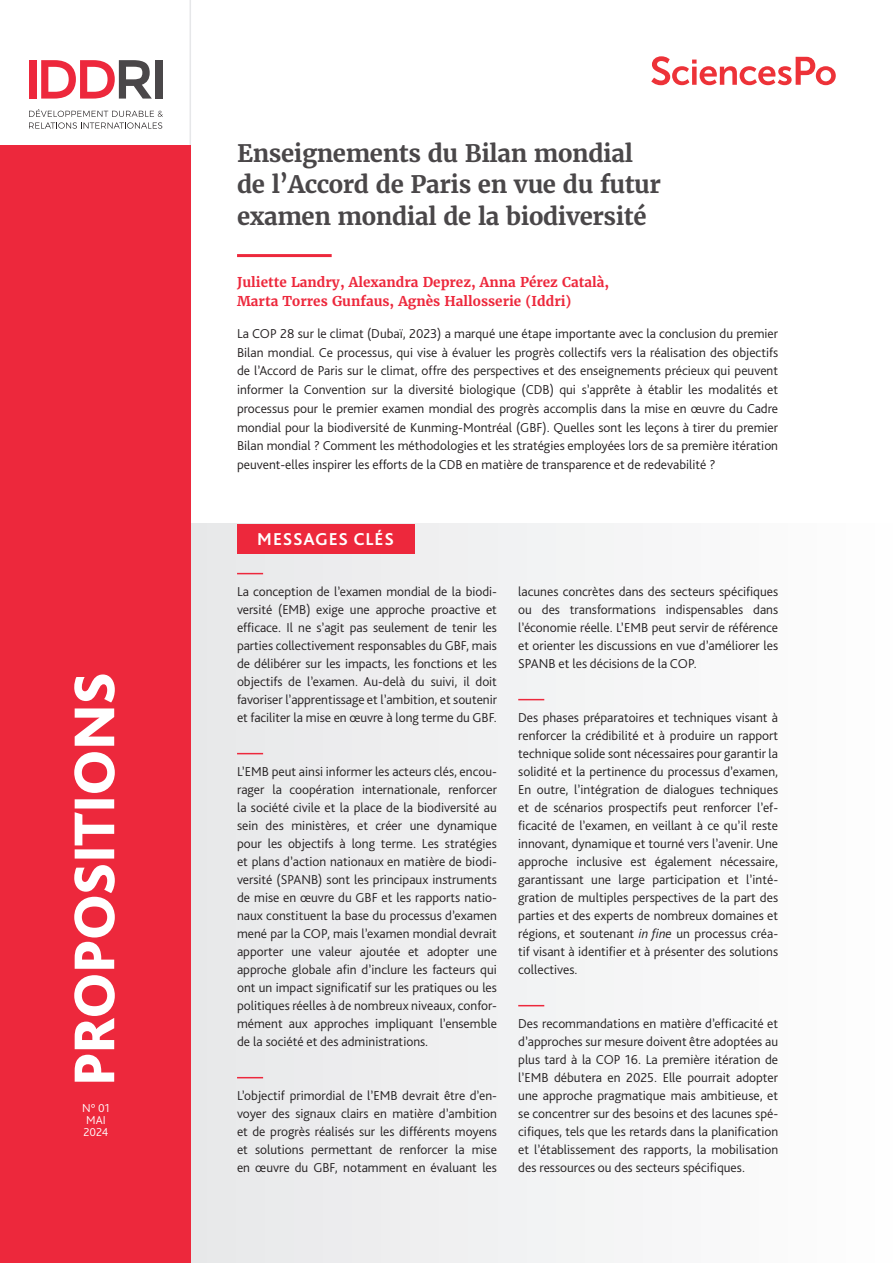
<style>
.page{position:relative;width:893px;height:1263px;background:#fff}
.page>*{position:absolute;margin:0;border:0;box-sizing:border-box;transform-origin:0 0}
.t1{font:700 24px/31.5px "Merriweather";letter-spacing:-.02em;color:#4a4749}
.t2{font:700 18px "Bliss Pro";letter-spacing:.04em;color:#fff}
.t3{font:300 13.5px/18px "Bliss Pro";color:#231f20;text-align:justify}
.t4{font:700 13.5px/19.5px "Merriweather";color:#ed283c}
.t5{font:300 12px/12px "Bliss Pro";color:#fff}
.s1{font-style:italic}
</style>
<div class="page">
<div style="left:174px;top:524px;width:719px;height:739px;background:#f2f3f4"></div>
<div style="left:29px;top:60px;width:7px;height:39px;background:#ed283c"></div>
<svg style="left:41px;top:60px;width:111px;height:39px"></svg>
<div style="left:155px;top:60px;width:8px;height:39px;background:#4a4749"></div>
<svg style="left:29px;top:109px;width:134px;height:20px"></svg>
<hr style="left:237px;top:254px;width:95px;height:3px;background:#ed283c">
<svg style="left:651px;top:56px;width:185px;height:29px"></svg>
<div style="left:237px;top:524px;width:177px;height:29px;background:#ed283c"></div>
<hr style="left:190px;top:0;width:1px;height:1064px;background:#e6e7e9">
<div style="left:0;top:146px;width:191px;height:1117px;background:#ed283c"></div>
<svg style="left:237px;top:573px;width:26px;height:1px"></svg>
<svg style="left:237px;top:753px;width:26px;height:1px"></svg>
<svg style="left:237px;top:1077px;width:26px;height:1px"></svg>
<svg style="left:518px;top:699px;width:26px;height:1px"></svg>
<svg style="left:518px;top:1005px;width:26px;height:1px"></svg>
<svg style="left:74px;top:674px;width:41px;height:408px"></svg>
<p class="t5" style="left:82px;top:1102px;width:29px">N° 01<br>MAI<br>2024</p>
<h1 class="t1" style="left:237px;top:137px;width:425px">Enseignements du Bilan mondial de l’Accord de Paris en vue du futur examen mondial de la biodiversité</h1>
<p class="t4" style="left:237px;top:272px;width:374px">Juliette Landry, Alexandra Deprez, Anna Pérez Català,<br>Marta Torres Gunfaus, Agnès Hallosserie (Iddri)</p>
<p class="t3" style="left:237px;top:324px;width:543px;line-height:18.8px">La COP 28 sur le climat (Dubaï, 2023) a marqué une étape importante avec la conclusion du premier Bilan mondial. Ce processus, qui vise à évaluer les progrès collectifs vers la réalisation des objectifs de l’Accord de Paris sur le climat, offre des perspectives et des enseignements précieux qui peuvent informer la Convention sur la diversité biologique (CDB) qui s’apprête à établir les modalités et processus pour le premier examen mondial des progrès accomplis dans la mise en œuvre du Cadre mondial pour la biodiversité de Kunming-Montréal (GBF). Quelles sont les leçons à tirer du premier Bilan mondial ? Comment les méthodologies et les stratégies employées lors de sa première itération peuvent-elles inspirer les efforts de la CDB en matière de transparence et de redevabilité ?</p>
<h2 class="t2" style="left:257px;top:528px;width:138px">MESSAGES CLÉS</h2>
<p class="t3" style="left:237px;top:582px;width:261px">La conception de l’examen mondial de la biodi&shy;versité (EMB) exige une approche proactive et efficace. Il ne s’agit pas seulement de tenir les parties collectivement responsables du GBF, mais de délibérer sur les impacts, les fonctions et les objectifs de l’examen. Au-delà du suivi, il doit favoriser l’apprentissage et l’ambition, et soutenir et faciliter la mise en œuvre à long terme du GBF.</p>
<p class="t3" style="left:237px;top:762px;width:261px">L’EMB peut ainsi informer les acteurs clés, encou&shy;rager la coopération internationale, renforcer la société civile et la place de la biodiversité au sein des ministères, et créer une dynamique pour les objectifs à long terme. Les stratégies et plans d’action nationaux en matière de biodi&shy;versité (SPANB) sont les principaux instruments de mise en œuvre du GBF et les rapports natio&shy;naux constituent la base du processus d’examen mené par la COP, mais l’examen mondial devrait apporter une valeur ajoutée et adopter une approche globale afin d’inclure les facteurs qui ont un impact significatif sur les pratiques ou les politiques réelles à de nombreux niveaux, confor&shy;mément aux approches impliquant l’ensemble de la société et des administrations.</p>
<p class="t3" style="left:237px;top:1086px;width:261px">L’objectif primordial de l’EMB devrait être d’en&shy;voyer des signaux clairs en matière d’ambition et de progrès réalisés sur les différents moyens et solutions permettant de renforcer la mise en œuvre du GBF, notamment en évaluant les</p>
<p class="t3" style="left:518px;top:582px;width:261px">lacunes concrètes dans des secteurs spécifiques ou des transformations indispensables dans l’économie réelle. L’EMB peut servir de référence et orienter les discussions en vue d’améliorer les SPANB et les décisions de la COP.</p>
<p class="t3" style="left:518px;top:708px;width:261px">Des phases préparatoires et techniques visant à renforcer la crédibilité et à produire un rapport technique solide sont nécessaires pour garantir la solidité et la pertinence du processus d’examen, En outre, l’intégration de dialogues techniques et de scénarios prospectifs peut renforcer l’ef&shy;ficacité de l’examen, en veillant à ce qu’il reste innovant, dynamique et tourné vers l’avenir. Une approche inclusive est également nécessaire, garantissant une large participation et l’inté&shy;gration de multiples perspectives de la part des parties et des experts de nombreux domaines et régions, et soutenant <span class="s1">in fine</span> un processus créa&shy;tif visant à identifier et à présenter des solutions collectives.</p>
<p class="t3" style="left:518px;top:1014px;width:261px">Des recommandations en matière d’efficacité et d’approches sur mesure doivent être adoptées au plus tard à la COP 16. La première itération de l’EMB débutera en 2025. Elle pourrait adopter une approche pragmatique mais ambitieuse, et se concentrer sur des besoins et des lacunes spé&shy;cifiques, tels que les retards dans la planification et l’établissement des rapports, la mobilisation des ressources ou des secteurs spécifiques.</p>
</div>
